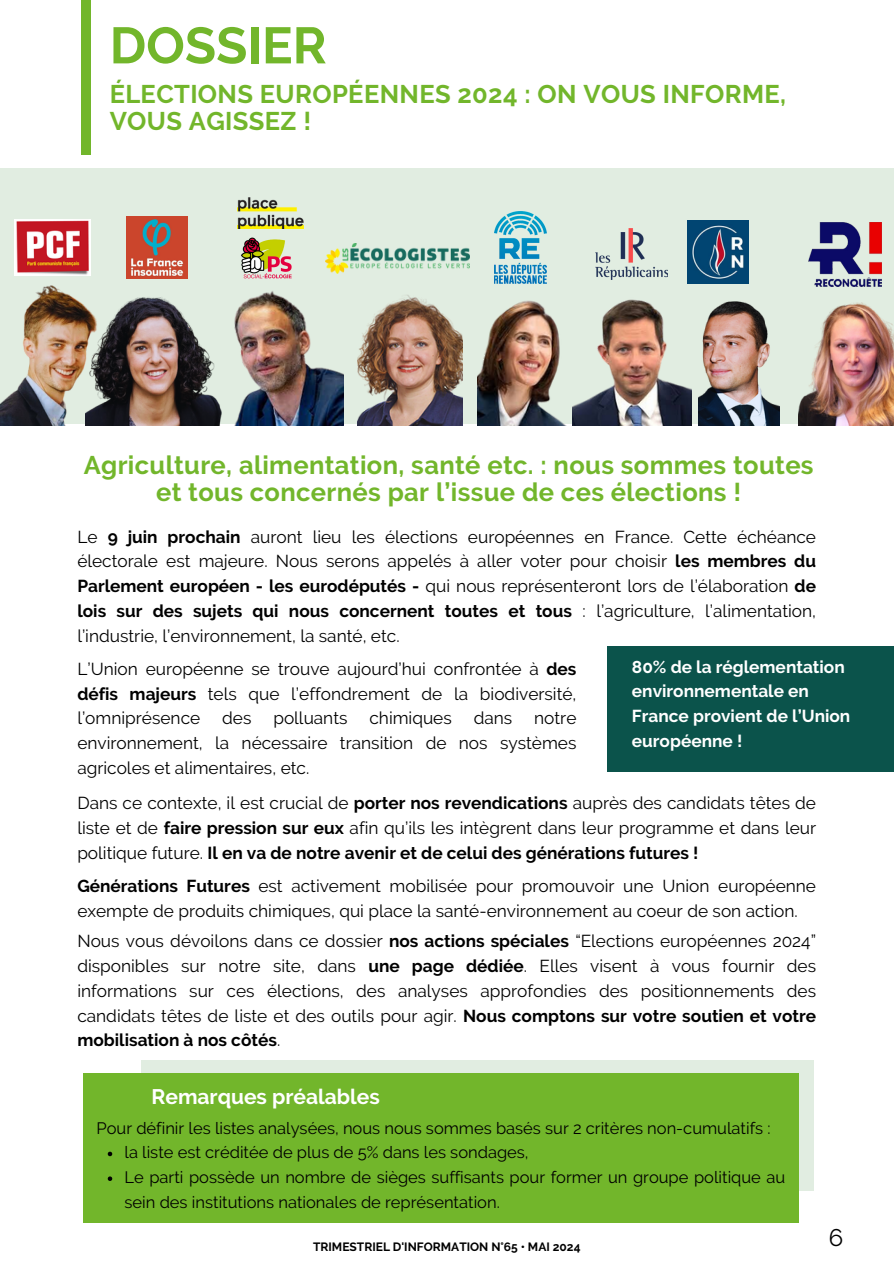
<style>
.page{position:relative;width:894px;height:1264px;background:#fff}
.page>*{position:absolute;margin:0;border:0;box-sizing:border-box;transform-origin:0 0}
.t1{font:700 51px "Raleway";color:#72b62b}
.t2{font:700 25.5px/27px "Raleway";letter-spacing:.015em;color:#72b62b}
.t3{font:24px "Raleway";color:#000}
.t4{font:700 21px "Raleway";color:#fff}
.t5{font:17.25px/24.8px "Raleway";color:#000;text-align:justify}
.t6{font:700 17.25px/24.8px "Raleway";color:#fff}
.t7{font:16.5px/24.8px "Raleway";color:#000}
.t8{font:700 12px "Raleway";color:#000}
.s1{font-weight:700}
</style>
<div class="page">
<div style="left:81px;top:0;width:10px;height:154px;background:#72b62b"></div>
<div style="left:0;top:169px;width:893px;height:255px;background:#e1ede1"></div>
<img style="left:0;top:285px;width:86px;height:140px">
<img style="left:602px;top:299px;width:89px;height:126px">
<img style="left:477px;top:283px;width:125px;height:142px">
<img style="left:698px;top:301px;width:81px;height:124px">
<img style="left:358px;top:295px;width:104px;height:130px">
<img style="left:86px;top:297px;width:136px;height:128px">
<img style="left:234px;top:291px;width:109px;height:134px">
<img style="left:15px;top:220px;width:75px;height:55px">
<img style="left:126px;top:217px;width:62px;height:62px">
<img style="left:241px;top:237px;width:51px;height:42px">
<img style="left:237px;top:197px;width:66px;height:31px">
<img style="left:325px;top:243px;width:144px;height:30px">
<img style="left:494px;top:212px;width:52px;height:72px">
<img style="left:687px;top:220px;width:60px;height:63px">
<div style="left:607px;top:646px;width:286px;height:125px;background:#0b534b"></div>
<div style="left:142px;top:1059px;width:671px;height:131px;background:#e1ede1"></div>
<div style="left:83px;top:1073px;width:715px;height:150px;background:#72b62b"></div>
<img style="left:798px;top:303px;width:94px;height:122px">
<img style="left:595px;top:229px;width:72px;height:50px">
<img style="left:808px;top:222px;width:73px;height:64px">
<svg style="left:108px;top:1151px;width:4px;height:5px"></svg>
<svg style="left:108px;top:1176px;width:4px;height:4px"></svg>
<h3 class="t1" style="left:110px;top:15px;width:218px">DOSSIER</h3>
<h6 class="t2" style="left:110px;top:80px;width:677px">ÉLECTIONS EUROPÉENNES 2024 : ON VOUS INFORME,<br>VOUS AGISSEZ !</h6>
<h6 class="t2" style="left:84px;top:451px;width:731px;text-align:center">Agriculture, alimentation, santé etc. : nous sommes toutes et tous concernés par l’issue de ces élections !</h6>
<p class="t5" style="left:77px;top:524px;width:740px">Le <span class="s1">9 juin prochain</span> auront lieu les élections européennes en France. Cette échéance électorale est majeure. Nous serons appelés à aller voter pour choisir <span class="s1">les membres du Parlement européen - les eurodéputés -</span> qui nous représenteront lors de l’élaboration <span class="s1">de lois sur des sujets qui nous concernent toutes et tous</span> : l’agriculture, l’alimentation, l’industrie, l’environnement, la santé, etc.</p>
<h6 class="t6" style="left:631px;top:654px;width:220px">80% de la réglementation environnementale en<br>France provient de l’Union européenne !</h6>
<h6 class="t5" style="left:77px;top:656px;width:500px">L’Union européenne se trouve aujourd’hui confrontée à <span class="s1">des défis majeurs</span> tels que l’effondrement de la biodiversité, l’omniprésence</h6>
<h6 class="t5" style="left:222px;top:706px;width:31px">des</h6>
<h6 class="t5" style="left:273px;top:706px;width:76px">polluants</h6>
<h6 class="t5" style="left:369px;top:706px;width:84px">chimiques</h6>
<h6 class="t5" style="left:473px;top:706px;width:40px">dans</h6>
<h6 class="t5" style="left:77px;top:706px;width:500px;text-indent:456px">notre environnement, la nécessaire transition de nos systèmes agricoles et alimentaires, etc.</h6>
<h4 class="t5" style="left:77px;top:790px;width:740px">Dans ce contexte, il est crucial de <span class="s1">porter nos revendications</span> auprès des candidats têtes de liste et de <span class="s1">faire pression sur eux</span> afin qu’ils les intègrent dans leur programme et dans leur politique future. <span class="s1">Il en va de notre avenir et de celui des générations futures !</span></h4>
<h6 class="t5" style="left:77px;top:873px;width:740px"><span class="s1">Générations Futures</span> est activement mobilisée pour promouvoir une Union européenne exempte de produits chimiques, qui place la santé-environnement au coeur de son action.</h6>
<p class="t5" style="left:77px;top:928px;width:740px">Nous vous dévoilons dans ce dossier <span class="s1">nos actions spéciales</span> “Elections européennes 2024” disponibles sur notre site, dans <span class="s1">une page dédiée</span>. Elles visent à vous fournir des informations sur ces élections, des analyses approfondies des positionnements des candidats têtes de liste et des outils pour agir. <span class="s1">Nous comptons sur votre soutien et votre mobilisation à nos côtés</span>.</p>
<p class="t4" style="left:151px;top:1083px;width:230px">Remarques préalables</p>
<p class="t7" style="left:96px;top:1115px;width:675px">Pour définir les listes analysées, nous nous sommes basés sur 2 critères non-cumulatifs :</p>
<p class="t7" style="left:124px;top:1140px;width:405px">la liste est créditée de plus de 5% dans les sondages,</p>
<p class="t7" style="left:124px;top:1164px;width:662px">Le parti possède un nombre de sièges suffisants pour former un groupe politique au sein des institutions nationales de représentation.</p>
<h5 class="t8" style="left:313px;top:1239px;width:269px">TRIMESTRIEL D'INFORMATION N°65 • MAI 2024</h5>
<h6 class="t3" style="left:828px;top:1222px;width:16px">6</h6>
</div>
